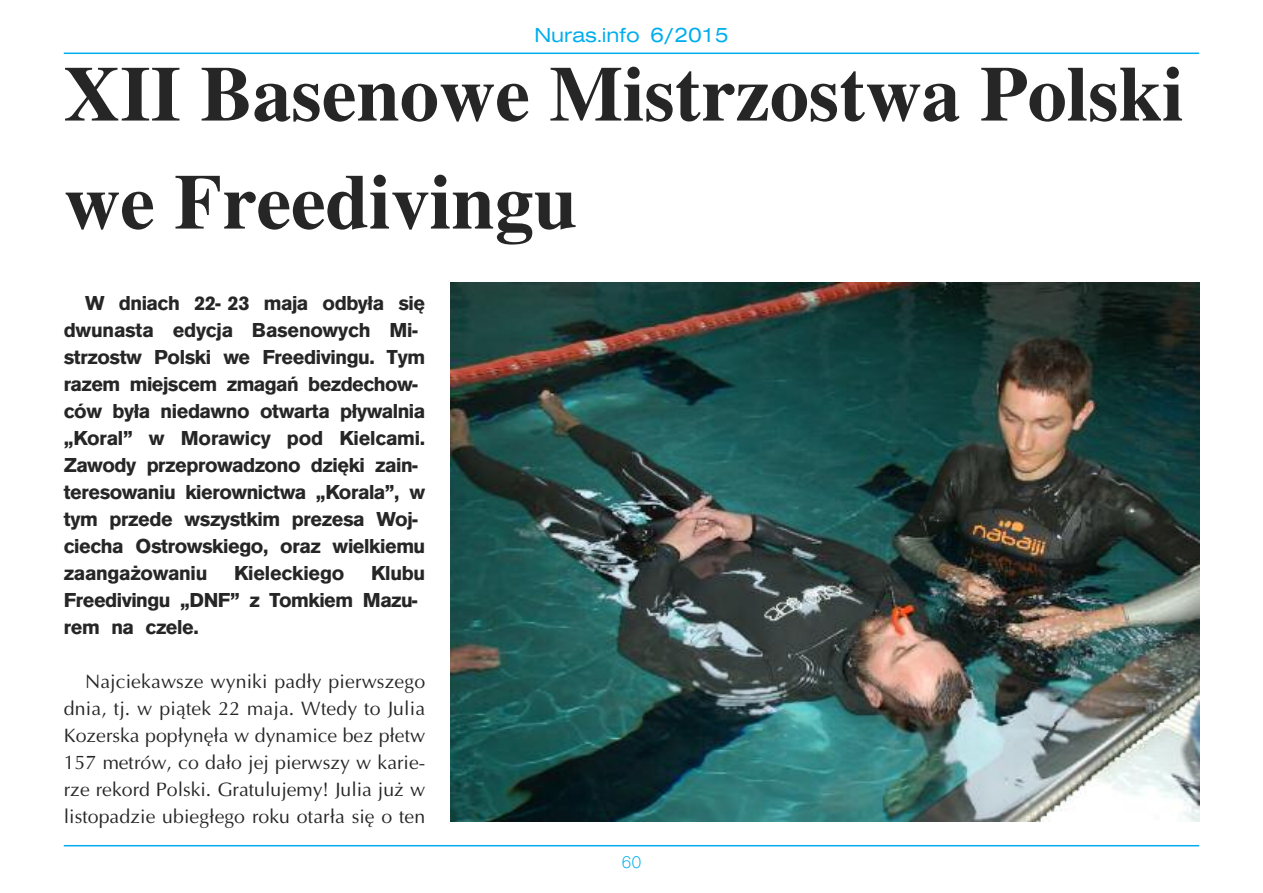
<style>
.page{position:relative;width:1263px;height:893px;background:#fff}
.page>*{position:absolute;margin:0;border:0;box-sizing:border-box;transform-origin:0 0}
.t1{font:700 78px/108px "Toronto";color:#272627}
.t2{font:700 21px/27px "Accius TEE";letter-spacing:-.02em;color:#272627}
.t3{font:expanded 21px "Nimbus Sans DEE";color:#00aded}
.t4{font:19.5px/27px "Ottawa";letter-spacing:.005em;color:#272627;text-align:justify}
.t5{font:300 18px "Accius TEE";color:#00aded}
</style>
<div class="page">
<hr style="left:64px;top:53px;width:1135px;height:1px;background:#00aded">
<hr style="left:64px;top:845px;width:1135px;height:1px;background:#00aded">
<img style="left:451px;top:283px;width:748px;height:538px">
<p class="t3" style="left:534px;top:22px;width:196px">Nuras.info 6/2015</p>
<h1 class="t1" style="left:64px;top:40px;width:1121px">XII Basenowe Mistrzostwa Polski we Freedivingu</h1>
<p class="t2" style="left:64px;top:289px;width:363px;text-indent:21px">W dniach 22- 23 maja odbyła się dwunasta edycja Basenowych Mi&shy;strzostw Polski we Freedivingu. Tym razem miejscem zmagań bezdechow&shy;ców była niedawno otwarta pływalnia „Koral” w Morawicy pod Kielcami.<br>Zawody przeprowadzono dzięki zain&shy;teresowaniu kierownictwa „Korala”, w tym przede wszystkim prezesa Woj&shy;ciecha Ostrowskiego, oraz wielkiemu zaangażowaniu</p>
<p class="t2" style="left:64px;top:559px;width:363px;text-indent:307px">Klubu<br>Freedivingu „DNF” z Tomkiem Mazu&shy;rem na czele.</p>
<p class="t4" style="left:64px;top:667px;width:363px;text-indent:21px">Najciekawsze wyniki padły pierwszego dnia, tj. w piątek 22 maja. Wtedy to Julia Kozerska popłynęła w dynamice bez płetw 157 metrów, co dało jej pierwszy w karie&shy;rze rekord Polski. Gratulujemy! Julia już w listopadzie ubiegłego roku otarła się o ten</p>
<p class="t2" style="left:234px;top:559px;width:112px">Kieleckiego</p>
<p class="t5" style="left:621px;top:851px;width:22px">60</p>
</div>
